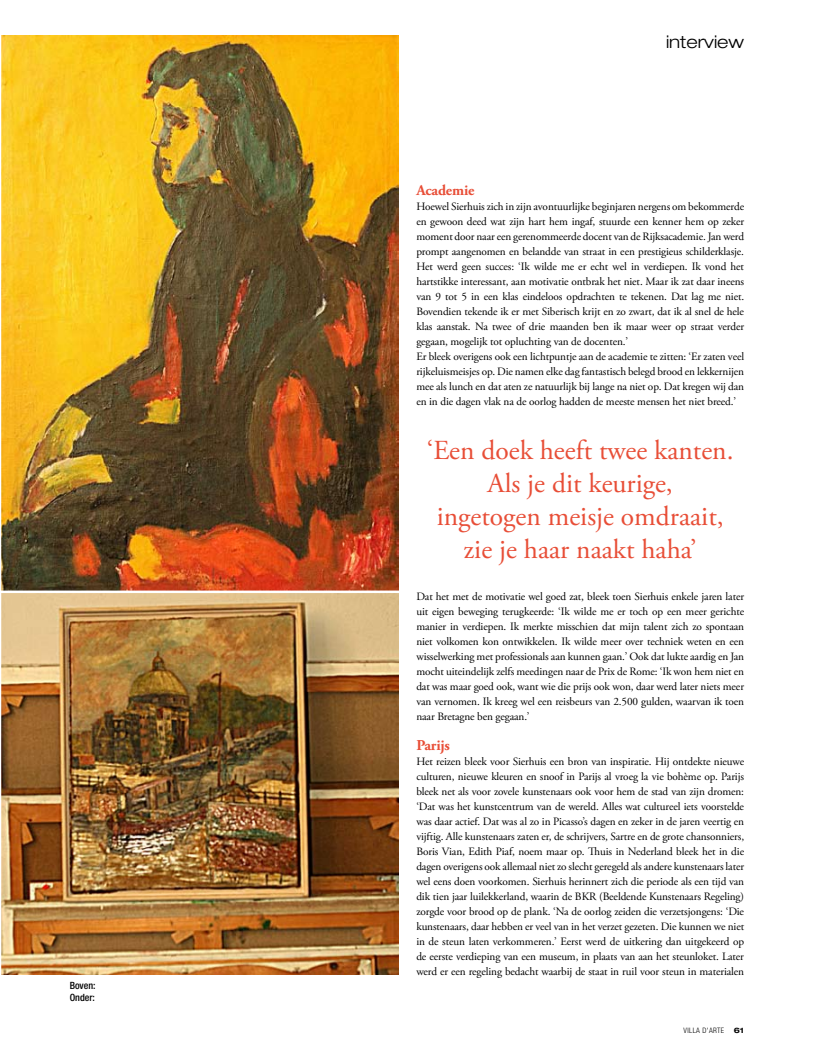
<style>
.page{position:relative;width:815px;height:1063px;background:#fff}
.page>*{position:absolute;margin:0;border:0;box-sizing:border-box;transform-origin:0 0}
.t1{font:27.5px/33px "Adobe Garamond Pro";color:#e84e37;text-align:center}
.t2{font:300 expanded 17.5px "Helvetica Neue LT Std";color:#000}
.t3{font:700 15px "Adobe Garamond Pro";letter-spacing:-.01em;color:#e84e37}
.t4{font:11.25px/15px "Adobe Garamond Pro";letter-spacing:-.01em;color:#000;text-align:justify}
.t5{font:500 condensed 10px/12.5px "Helvetica Neue LT Std";color:#000}
.t6{font:300 condensed 7.5px "Helvetica Neue LT Std";letter-spacing:.05em;color:#000}
.t7{font:700 expanded 7.5px "Helvetica Neue LT Std";color:#000}
</style>
<div class="page">
<img style="left:1px;top:35px;width:398px;height:939px">
<hr style="left:0;top:591px;width:408px;height:2px;background:#fff">
<p class="t5" style="left:70px;top:979px;width:28px">Boven:<br>Onder:</p>
<h2 class="t2" style="left:666px;top:31px;width:80px">interview</h2>
<h3 class="t3" style="left:416px;top:182px;width:60px">Academie</h3>
<p class="t4" style="left:416px;top:199px;width:329px;text-align:left">Hoewel Sierhuis zich in zijn avontuurlijke beginjaren nergens om bekommerde en gewoon deed wat zijn hart hem ingaf, stuurde een kenner hem op zeker moment door naar een gerenommeerde docent van de Rijksacademie. Jan werd prompt aangenomen en belandde van straat in een prestigieus schilderklasje.<br>Het werd geen succes: ‘Ik wilde me er echt wel in verdiepen. Ik vond het hartstikke interessant, aan motivatie ontbrak het niet. Maar ik zat daar ineens van 9 tot 5 in een klas eindeloos opdrachten te tekenen. Dat lag me niet.<br>Bovendien tekende ik er met Siberisch krijt en zo zwart, dat ik al snel de hele klas aanstak. Na twee of drie maanden ben ik maar weer op straat verder gegaan, mogelijk tot opluchting van de docenten.’<br>Er bleek overigens ook een lichtpuntje aan de academie te zitten: ‘Er zaten veel rijkeluismeisjes op. Die namen elke dag fantastisch belegd brood en lekkernijen mee als lunch en dat aten ze natuurlijk bij lange na niet op. Dat kregen wij dan en in die dagen vlak na de oorlog hadden de meeste mensen het niet breed.’</p>
<h1 class="t1" style="left:427px;top:435px;width:308px">‘Een doek heeft twee kanten.<br>Als je dit keurige,<br>ingetogen meisje omdraait, zie je haar naakt haha’</h1>
<p class="t4" style="left:416px;top:589px;width:329px">Dat het met de motivatie wel goed zat, bleek toen Sierhuis enkele jaren later uit eigen beweging terugkeerde: ‘Ik wilde me er toch op een meer gerichte manier in verdiepen. Ik merkte misschien dat mijn talent zich zo spontaan niet volkomen kon ontwikkelen. Ik wilde meer over techniek weten en een wisselwerking met professionals aan kunnen gaan.’ Ook dat lukte aardig en Jan mocht uiteindelijk zelfs meedingen naar de Prix de Rome: ‘Ik won hem niet en dat was maar goed ook, want wie die prijs ook won, daar werd later niets meer van vernomen. Ik kreeg wel een reisbeurs van 2.500 gulden, waarvan ik toen naar Bretagne ben gegaan.’</p>
<h3 class="t3" style="left:416px;top:737px;width:35px">Parijs</h3>
<p class="t4" style="left:416px;top:754px;width:329px">Het reizen bleek voor Sierhuis een bron van inspiratie. Hij ontdekte nieuwe culturen, nieuwe kleuren en snoof in Parijs al vroeg la vie bohème op. Parijs bleek net als voor zovele kunstenaars ook voor hem de stad van zijn dromen: ‘Dat was het kunstcentrum van de wereld. Alles wat cultureel iets voorstelde was daar actief. Dat was al zo in Picasso’s dagen en zeker in de jaren veertig en vijftig. Alle kunstenaars zaten er, de schrijvers, Sartre en de grote chansonniers, Boris Vian, Edith Piaf, noem maar op. Thuis in Nederland bleek het in die dagen overigens ook allemaal niet zo slecht geregeld als andere kunstenaars later wel eens doen voorkomen. Sierhuis herinnert zich die periode als een tijd van dik tien jaar luilekkerland, waarin de BKR (Beeldende Kunstenaars Regeling) zorgde voor brood op de plank. ‘Na de oorlog zeiden die verzetsjongens: ‘Die kunstenaars, daar hebben er veel van in het verzet gezeten. Die kunnen we niet in de steun laten verkommeren.’ Eerst werd de uitkering dan uitgekeerd op de eerste verdieping van een museum, in plaats van aan het steunloket. Later werd er een regeling bedacht waarbij de staat in ruil voor steun in materialen</p>
<p class="t6" style="left:684px;top:1026px;width:42px">VILLA D'ARTE</p>
<p class="t7" style="left:734px;top:1025px;width:12px">61</p>
</div>
